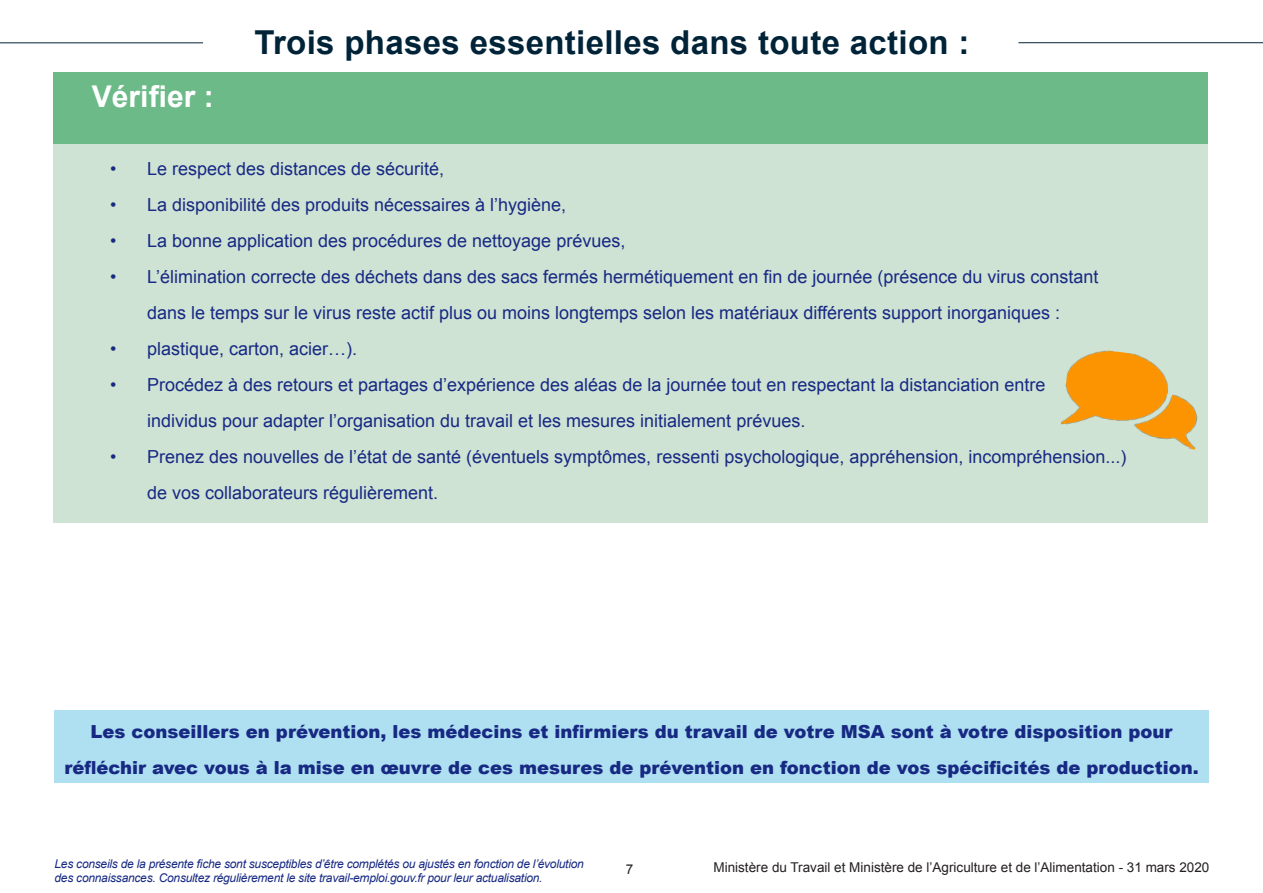
<style>
.page{position:relative;width:1263px;height:893px;background:#fff}
.page>*{position:absolute;margin:0;border:0;box-sizing:border-box;transform-origin:0 0}
.t1{font:700 33px "Arial";letter-spacing:.01em;color:#002338}
.t2{font:700 30px "Arial";color:#fff}
.t3{font:18px "Arial";color:#172983}
.t4{font:900 18px "Arial";color:#172983}
.t5{font:13.5px "Arial";color:#231f20}
.t6{font:italic 12px/14.4px "Arial";letter-spacing:-.02em;color:#172983}
</style>
<div class="page">
<hr style="left:1018px;top:42px;width:245px;height:1px;background:#002338">
<hr style="left:0;top:42px;width:203px;height:1px;background:#002338">
<div style="left:53px;top:72px;width:1155px;height:72px;background:#6bba88"></div>
<div style="left:53px;top:144px;width:1155px;height:378px;background:#cfe3d4"></div>
<div style="left:54px;top:710px;width:1155px;height:72px;background:#afe0f1"></div>
<img style="left:1061px;top:350px;width:137px;height:100px">
<p class="t2" style="left:92px;top:77px;width:123px">Vérifier :</p>
<p class="t1" style="left:254px;top:21px;width:717px">Trois phases essentielles dans toute action :</p>
<p class="t3" style="left:110px;top:157px;width:336px">• Le respect des distances de sécurité,</p>
<p class="t3" style="left:110px;top:193px;width:458px">• La disponibilité des produits nécessaires à l’hygiène,</p>
<p class="t3" style="left:110px;top:229px;width:517px">• La bonne application des procédures de nettoyage prévues,</p>
<p class="t3" style="left:110px;top:265px;width:990px">• L’élimination correcte des déchets dans des sacs fermés hermétiquement en fin de journée (présence du virus constant</p>
<p class="t3" style="left:147px;top:301px;width:915px">dans le temps sur le virus reste actif plus ou moins longtemps selon les matériaux différents support inorganiques :</p>
<p class="t3" style="left:110px;top:337px;width:249px">• plastique, carton, acier…).</p>
<p class="t3" style="left:110px;top:373px;width:937px">• Procédez à des retours et partages d’expérience des aléas de la journée tout en respectant la distanciation entre</p>
<p class="t3" style="left:147px;top:409px;width:660px">individus pour adapter l’organisation du travail et les mesures initialement prévues.</p>
<p class="t3" style="left:110px;top:445px;width:1018px">• Prenez des nouvelles de l’état de santé (éventuels symptômes, ressenti psychologique, appréhension, incompréhension...)</p>
<p class="t3" style="left:147px;top:481px;width:293px">de vos collaborateurs régulièrement.</p>
<p class="t4" style="left:91px;top:719px;width:1083px">Les conseillers en prévention, les médecins et infirmiers du travail de votre MSA sont à votre disposition pour</p>
<p class="t4" style="left:64px;top:755px;width:1136px">réfléchir avec vous à la mise en œuvre de ces mesures de prévention en fonction de vos spécificités de production.</p>
<p class="t6" style="left:55px;top:857px;width:531px">Les conseils de la présente fiche sont susceptibles d’être complétés ou ajustés en fonction de l’évolution des connaissances. Consultez régulièrement le site travail-emploi.gouv.fr pour leur actualisation.</p>
<p class="t5" style="left:713px;top:859px;width:497px">Ministère du Travail et Ministère de l’Agriculture et de l’Alimentation - 31 mars 2020</p>
<p class="t5" style="left:626px;top:860px;width:9px">7</p>
</div>
